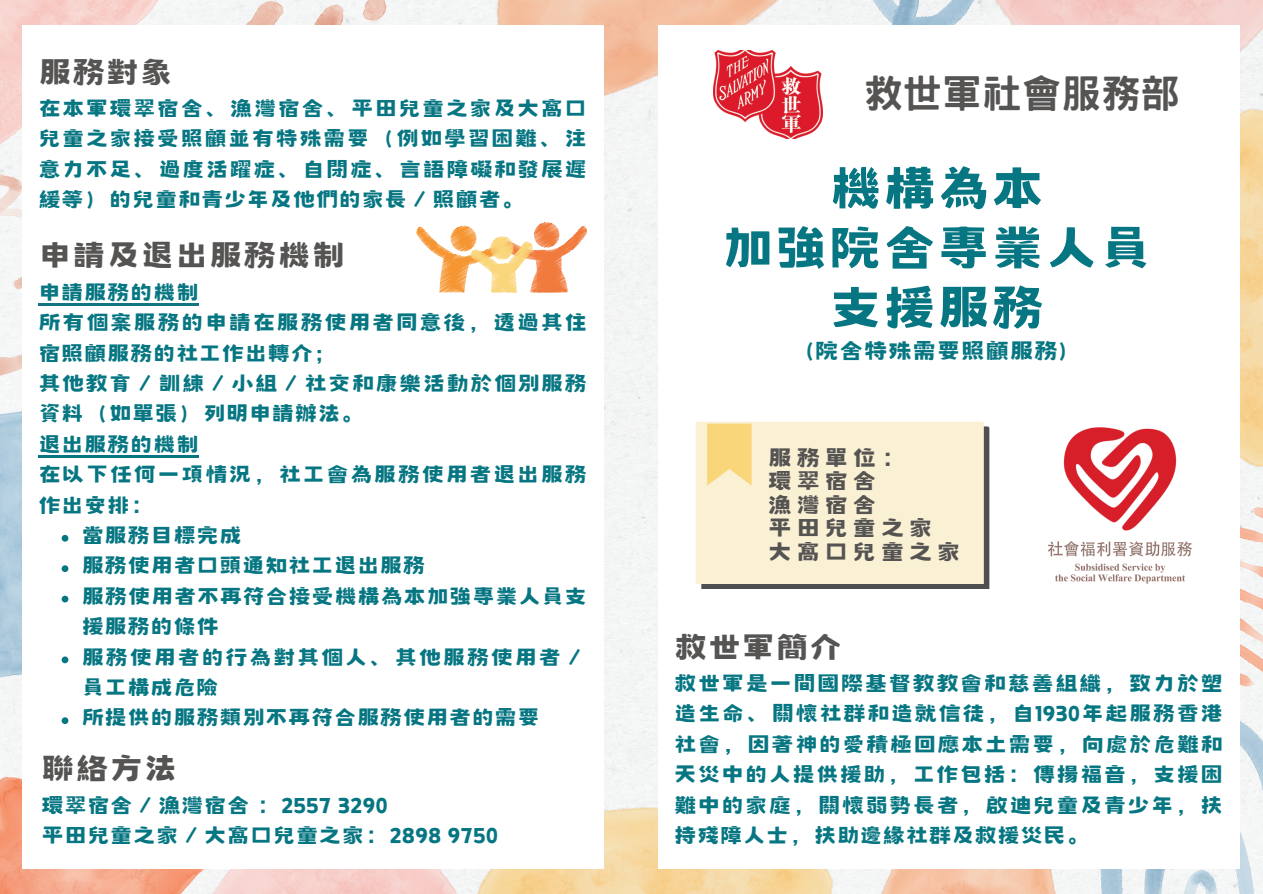
<style>
.page{position:relative;width:1263px;height:894px;background:#fff}
.page>*{position:absolute;margin:0;border:0;box-sizing:border-box;transform-origin:0 0}
.t1{font:60px/59.7px "Canva Sweet Heart CN";color:#067682;text-align:center}
.t2{font:800 39.15px "Han Wang Hei";letter-spacing:.01em;color:#555453}
.t3{font:37.5px "Canva Sweet Heart CN";letter-spacing:.01em;color:#555453}
.t4{font:27px/23.7px "Canva Sweet Heart CN";letter-spacing:.14em;color:#555453}
.t5{font:27px "Canva Sweet Heart CN";color:#067682}
.t6{font:25.5px/30.3px "Canva Sweet Heart CN";color:#067682;text-align:justify}
.t7{font:25.5px "Canva Sweet Heart CN";letter-spacing:.035em;color:#067682}
.t8{font:25.5px "Canva Sweet Heart CN";letter-spacing:.025em;color:#067682}
.t9{font:25.5px "Canva Sweet Heart CN";letter-spacing:.04em;color:#067682}
</style>
<div class="page">
<img style="left:0;top:0;width:166px;height:159px">
<img style="left:220px;top:0;width:217px;height:25px">
<img style="left:1101px;top:713px;width:162px;height:180px">
<img style="left:469px;top:700px;width:382px;height:193px">
<img style="left:870px;top:869px;width:190px;height:24px">
<img style="left:0;top:174px;width:22px;height:204px">
<img style="left:1240px;top:103px;width:23px;height:377px">
<img style="left:0;top:408px;width:22px;height:270px">
<img style="left:1240px;top:507px;width:23px;height:179px">
<img style="left:989px;top:0;width:274px;height:103px">
<img style="left:794px;top:0;width:195px;height:25px">
<img style="left:0;top:749px;width:193px;height:144px">
<img style="left:193px;top:869px;width:276px;height:24px">
<img style="left:437px;top:0;width:357px;height:174px">
<div style="left:658px;top:25px;width:581px;height:843px;background:#fff"></div>
<img style="left:713px;top:50px;width:109px;height:88px">
<img style="left:1048px;top:427px;width:144px;height:157px">
<div style="left:22px;top:25px;width:581px;height:843px;background:#fff"></div>
<svg style="left:416px;top:222px;width:171px;height:70px"></svg>
<svg style="left:701px;top:426px;width:288px;height:162px;background:#636361"></svg>
<div style="left:696px;top:422px;width:288px;height:161px;background:#faf0d4"></div>
<svg style="left:707px;top:423px;width:50px;height:67px;background:#fadd93"></svg>
<hr style="left:38px;top:303px;width:161px;height:2px;background:#137582">
<hr style="left:38px;top:455px;width:161px;height:2px;background:#067682">
<svg style="left:62px;top:534px;width:6px;height:7px"></svg>
<svg style="left:62px;top:565px;width:6px;height:7px"></svg>
<svg style="left:62px;top:595px;width:6px;height:7px"></svg>
<svg style="left:62px;top:656px;width:6px;height:7px"></svg>
<svg style="left:62px;top:717px;width:6px;height:6px"></svg>
<h3 class="t3" style="left:38px;top:44px;width:136px">服務對象</h3>
<p class="t6" style="left:38px;top:92px;width:551px">在本軍環翠宿舍、漁灣宿舍、平田兒童之家及大窩口兒童之家接受照顧並有特殊需要（例如學習困難、注意力不足、過度活躍症、自閉症、言語障礙和發展遲緩等）的兒童和青少年及他們的家長／照顧者。</p>
<h3 class="t3" style="left:38px;top:228px;width:309px">申請及退出服務機制</h3>
<p class="t6" style="left:38px;top:275px;width:162px">申請服務的機制</p>
<p class="t7" style="left:38px;top:303px;width:551px">所有個案服務的申請在服務使用者同意後，透過其住</p>
<p class="t6" style="left:38px;top:336px;width:302px">宿照顧服務的社工作出轉介；</p>
<p class="t8" style="left:38px;top:364px;width:551px">其他教育／訓練／小組／社交和康樂活動於個別服務</p>
<p class="t6" style="left:38px;top:397px;width:329px">資料（如單張）列明申請辦法。</p>
<p class="t6" style="left:38px;top:427px;width:162px">退出服務的機制</p>
<p class="t7" style="left:38px;top:455px;width:551px">在以下任何一項情況，社工會為服務使用者退出服務</p>
<p class="t6" style="left:38px;top:488px;width:118px">作出安排：</p>
<p class="t6" style="left:81px;top:518px;width:162px">當服務目標完成</p>
<p class="t6" style="left:81px;top:548px;width:346px">服務使用者口頭通知社工退出服務</p>
<p class="t6" style="left:81px;top:579px;width:507px">服務使用者不再符合接受機構為本加強專業人員支</p>
<p class="t6" style="left:81px;top:609px;width:139px">援服務的條件</p>
<p class="t9" style="left:81px;top:638px;width:507px">服務使用者的行為對其個人、其他服務使用者／</p>
<p class="t6" style="left:81px;top:670px;width:139px">員工構成危險</p>
<p class="t6" style="left:81px;top:700px;width:460px">所提供的服務類別不再符合服務使用者的需要</p>
<h3 class="t3" style="left:41px;top:740px;width:138px">聯絡方法</h3>
<p class="t6" style="left:41px;top:788px;width:459px">環翠宿舍／漁灣宿舍 ：2557 3290<br>平田兒童之家／大窩口兒童之家：2898 9750</p>
<h2 class="t2" style="left:863px;top:73px;width:318px">救世軍社會服務部</h2>
<h1 class="t1" style="left:720px;top:155px;width:433px">機構為本<br>加強院舍專業人員支援服務</h1>
<p class="t5" style="left:805px;top:330px;width:264px">(院舍特殊需要照顧服務)</p>
<p class="t4" style="left:768px;top:443px;width:194px">服務單位：<br>環翠宿舍<br>漁灣宿舍<br>平田兒童之家大窩口兒童之家</p>
<h3 class="t3" style="left:674px;top:619px;width:170px">救世軍簡介</h3>
<p class="t6" style="left:674px;top:666px;width:551px">救世軍是一間國際基督教教會和慈善組織，致力於塑造生命、關懷社群和造就信徒，自1930年起服務香港社會，因著神的愛積極回應本土需要，向處於危難和天災中的人提供援助，工作包括：傳揚福音，支援困難中的家庭，關懷弱勢長者，啟迪兒童及青少年，扶持殘障人士，扶助邊緣社群及救援災民。</p>
</div>
